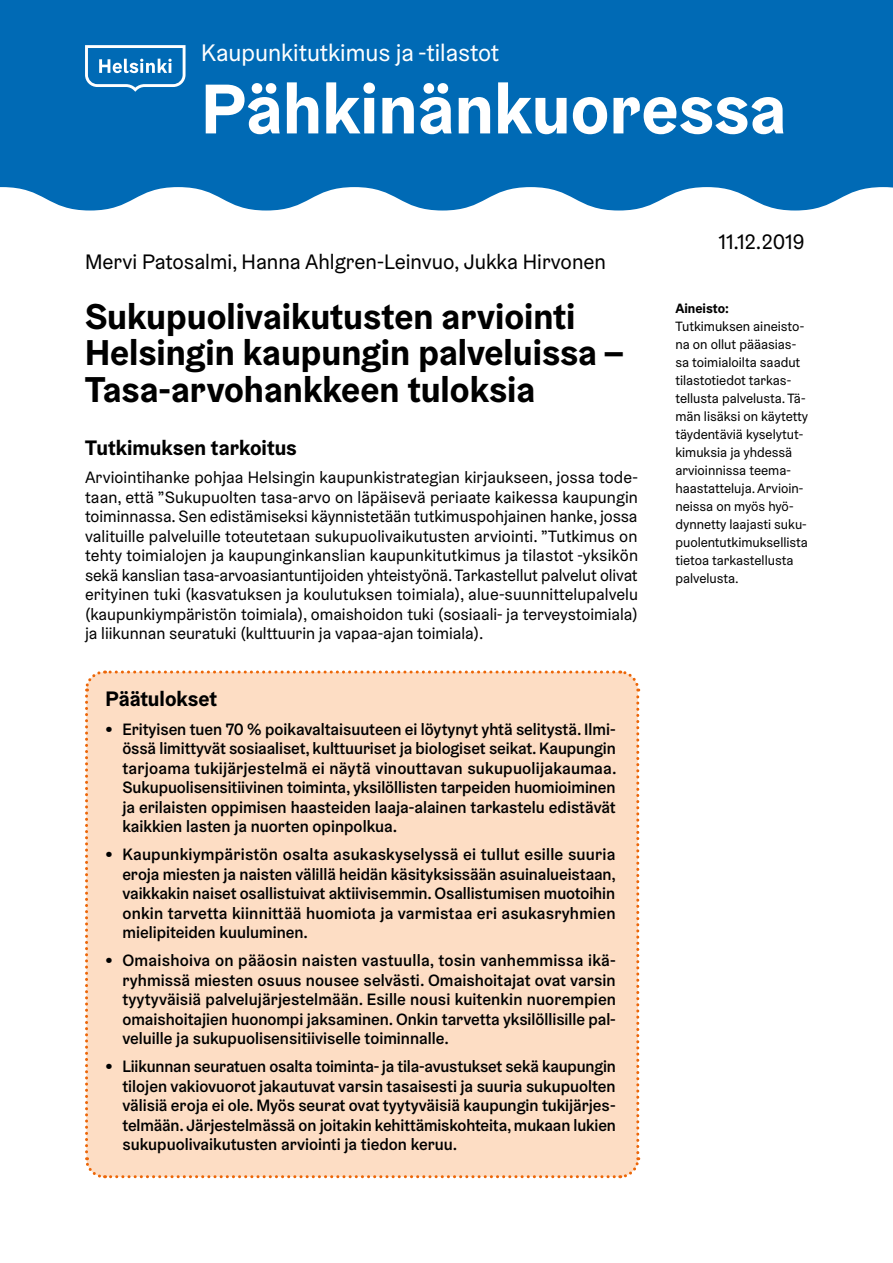
<style>
.page{position:relative;width:893px;height:1263px;background:#fff}
.page>*{position:absolute;margin:0;border:0;box-sizing:border-box;transform-origin:0 0}
.t1{font:700 70.5px "Helsinki Grotesk";color:#fff}
.t2{font:700 36px/36px "Helsinki Grotesk";color:#000}
.t3{font:24px "Helsinki Grotesk";color:#fff}
.t4{font:21px "Helsinki Grotesk";color:#000}
.t5{font:700 21px "Helsinki Grotesk";color:#000}
.t6{font:500 16.5px/19.5px "Helsinki Grotesk";color:#000;text-align:justify}
.t7{font:16.5px/19.5px "Helsinki Grotesk";color:#000;text-align:justify}
.t8{font:13.5px/18px "Helsinki Grotesk";color:#000}
.t9{font:700 13.5px "Helsinki Grotesk";color:#000}
.s1{font-weight:900;font-size:19.5px}
</style>
<div class="page">
<div style="left:0;top:0;width:893px;height:210px;background:#006ab5"></div>
<svg style="left:85px;top:45px;width:101px;height:47px"></svg>
<div style="left:85px;top:670px;width:556px;height:509px;background:#fdddc4"></div>
<h3 class="t3" style="left:201px;top:37px;width:299px">Kaupunkitutkimus ja -tilastot</h3>
<h1 class="t1" style="left:201px;top:64px;width:587px">Pähkinänkuoressa</h1>
<p class="t4" style="left:85px;top:248px;width:522px">Mervi Patosalmi, Hanna Ahlgren-Leinvuo, Jukka Hirvonen</p>
<h2 class="t2" style="left:85px;top:298px;width:541px">Sukupuolivaikutusten arviointi<br>Helsingin kaupungin palveluissa –<br>Tasa-arvohankkeen tuloksia</h2>
<p class="t5" style="left:85px;top:434px;width:213px">Tutkimuksen tarkoitus</p>
<p class="t7" style="left:85px;top:467px;width:555px">Arviointihanke pohjaa Helsingin kaupunkistrategian kirjaukseen, jossa tode&shy;taan, että ”Sukupuolten tasa-arvo on läpäisevä periaate kaikessa kaupungin toiminnassa. Sen edistämiseksi käynnistetään tutkimuspohjainen hanke, jossa valituille palveluille toteutetaan sukupuolivaikutusten arviointi. ”Tutkimus on tehty toimialojen ja kaupunginkanslian kaupunkitutkimus ja tilastot -yksikön sekä kanslian tasa-arvoasiantuntijoiden yhteistyönä. Tarkastellut palvelut olivat erityinen tuki (kasvatuksen ja koulutuksen toimiala), alue-suunnittelupalvelu (kaupunkiympäristön toimiala), omaishoidon tuki (sosiaali- ja terveystoimiala) ja liikunnan seuratuki (kulttuurin ja vapaa-ajan toimiala).</p>
<p class="t5" style="left:105px;top:686px;width:113px">Päätulokset</p>
<p class="t6" style="left:122px;top:719px;width:496px;text-indent:-17px"><span class="s1">•</span> Erityisen tuen 70 % poikavaltaisuuteen ei löytynyt yhtä selitystä. Ilmi&shy;össä limittyvät sosiaaliset, kulttuuriset ja biologiset seikat. Kaupungin tarjoama tukijärjestelmä ei näytä vinouttavan sukupuolijakaumaa.<br>Sukupuolisensitiivinen toiminta, yksilöllisten tarpeiden huomioiminen ja erilaisten oppimisen haasteiden laaja-alainen tarkastelu edistävät kaikkien lasten ja nuorten opinpolkua.</p>
<p class="t6" style="left:122px;top:844px;width:495px;text-indent:-17px"><span class="s1">•</span> Kaupunkiympäristön osalta asukaskyselyssä ei tullut esille suuria eroja miesten ja naisten välillä heidän käsityksissään asuinalueistaan, vaikkakin naiset osallistuivat aktiivisemmin. Osallistumisen muotoihin onkin tarvetta kiinnittää huomiota ja varmistaa eri asukasryhmien mielipiteiden kuuluminen.</p>
<p class="t6" style="left:122px;top:950px;width:495px;text-indent:-17px"><span class="s1">•</span> Omaishoiva on pääosin naisten vastuulla, tosin vanhemmissa ikä&shy;ryhmissä miesten osuus nousee selvästi. Omaishoitajat ovat varsin tyytyväisiä palvelujärjestelmään. Esille nousi kuitenkin nuorempien omaishoitajien huonompi jaksaminen. Onkin tarvetta yksilöllisille pal&shy;veluille ja sukupuolisensitiiviselle toiminnalle.</p>
<p class="t6" style="left:122px;top:1056px;width:495px;text-indent:-17px"><span class="s1">•</span> Liikunnan seuratuen osalta toiminta- ja tila-avustukset sekä kaupungin tilojen vakiovuorot jakautuvat varsin tasaisesti ja suuria sukupuolten välisiä eroja ei ole. Myös seurat ovat tyytyväisiä kaupungin tukijärjes&shy;telmään. Järjestelmässä on joitakin kehittämiskohteita, mukaan lukien sukupuolivaikutusten arviointi ja tiedon keruu.</p>
<p class="t4" style="left:718px;top:229px;width:88px">11.12.2019</p>
<p class="t9" style="left:675px;top:300px;width:55px">Aineisto:</p>
<p class="t8" style="left:675px;top:317px;width:134px">Tutkimuksen aineisto&shy;na on ollut pääasias&shy;sa toimialoilta saadut tilastotiedot tarkas&shy;tellusta palvelusta. Tä&shy;män lisäksi on käytetty täydentäviä kyselytut&shy;kimuksia ja yhdessä arvioinnissa teema&shy;haastatteluja. Arvioin&shy;neissa on myös hyö&shy;dynnetty laajasti suku&shy;puolentutkimuksellista tietoa tarkastellusta palvelusta.</p>
</div>
